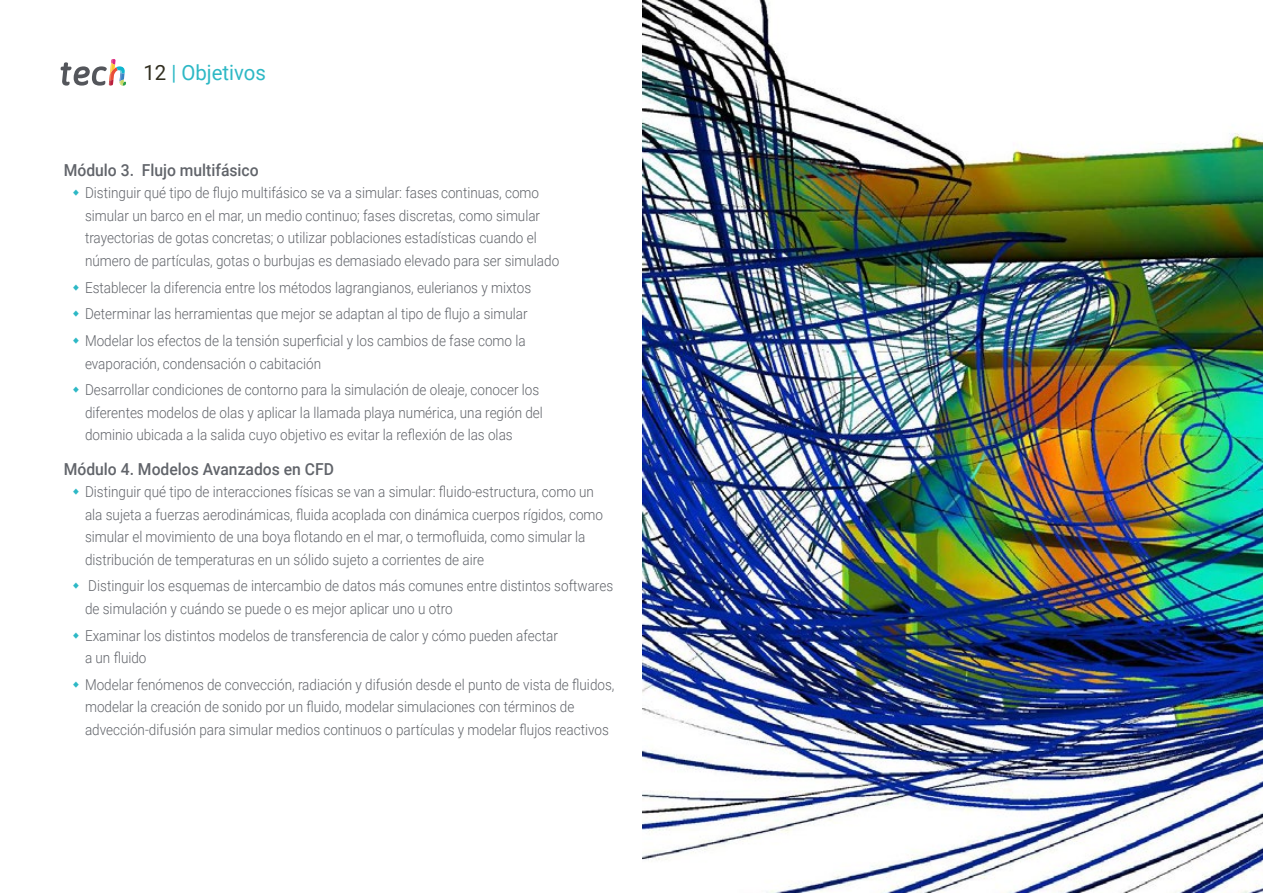
<style>
.page{position:relative;width:1263px;height:893px;background:#fff}
.page>*{position:absolute;margin:0;border:0;box-sizing:border-box;transform-origin:0 0}
.t1{font:21px "Roboto";color:#2db8c5}
.t2{font:500 16.5px "Roboto";color:#61646a;scale:.95 1}
.t3{font:300 15px/22.5px "Roboto";color:#61646a;scale:.9 1}
.s1{color:#312e20}
</style>
<div class="page">
<img style="left:642px;top:0;width:621px;height:893px">
<svg style="left:61px;top:59px;width:65px;height:27px"></svg>
<h1 class="t1" style="left:144px;top:57px;width:124px"><span class="s1">12</span> | Objetivos</h1>
<p class="t2" style="left:64px;top:159px;width:207px">Módulo 3. Flujo multifásico</p>
<p class="t3" style="left:85px;top:181px;width:528px">Distinguir qué tipo de flujo multifásico se va a simular: fases continuas, como simular un barco en el mar, un medio continuo; fases discretas, como simular trayectorias de gotas concretas; o utilizar poblaciones estadísticas cuando el número de partículas, gotas o burbujas es demasiado elevado para ser simulado</p>
<p class="t3" style="left:85px;top:273px;width:497px;line-height:26.7px">Establecer la diferencia entre los métodos lagrangianos, eulerianos y mixtos<br>Determinar las herramientas que mejor se adaptan al tipo de flujo a simular<br>Modelar los efectos de la tensión superficial y los cambios de fase como la</p>
<p class="t3" style="left:85px;top:349px;width:506px;line-height:26.7px">evaporación, condensación o cabitación<br>Desarrollar condiciones de contorno para la simulación de oleaje, conocer los</p>
<p class="t3" style="left:85px;top:401px;width:510px">diferentes modelos de olas y aplicar la llamada playa numérica, una región del dominio ubicada a la salida cuyo objetivo es evitar la reflexión de las olas</p>
<p class="t2" style="left:64px;top:457px;width:286px">Módulo 4. Modelos Avanzados en CFD</p>
<p class="t3" style="left:85px;top:480px;width:577px">Distinguir qué tipo de interacciones físicas se van a simular: fluido-estructura, como un ala sujeta a fuerzas aerodinámicas, fluida acoplada con dinámica cuerpos rígidos, como simular el movimiento de una boya flotando en el mar, o termofluida, como simular la distribución de temperaturas en un sólido sujeto a corrientes de aire</p>
<p class="t3" style="left:85px;top:574px;width:588px">Distinguir los esquemas de intercambio de datos más comunes entre distintos softwares de simulación y cuándo se puede o es mejor aplicar uno u otro</p>
<p class="t3" style="left:85px;top:623px;width:527px">Examinar los distintos modelos de transferencia de calor y cómo pueden afectar a un fluido</p>
<p class="t3" style="left:85px;top:673px;width:590px">Modelar fenómenos de convección, radiación y difusión desde el punto de vista de fluidos, modelar la creación de sonido por un fluido, modelar simulaciones con términos de advección-difusión para simular medios continuos o partículas y modelar flujos reactivos</p>
</div>
